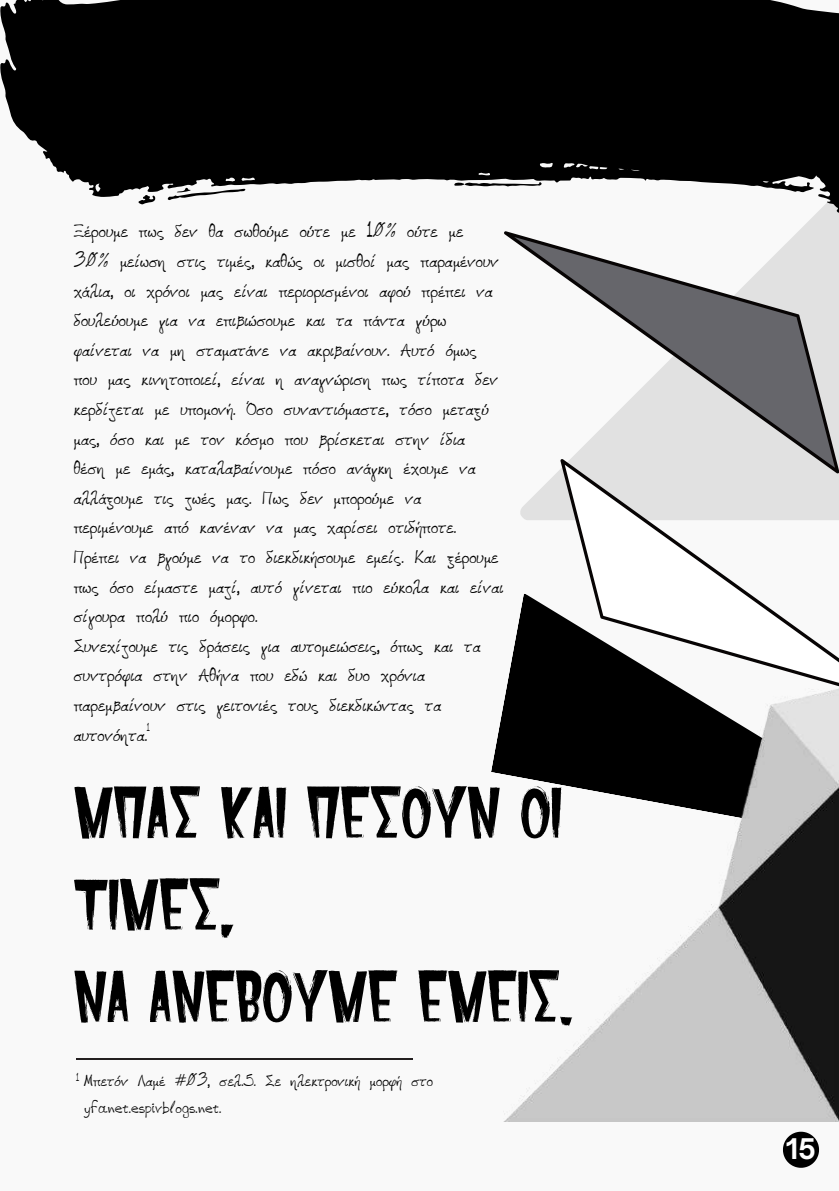
<style>
.page{position:relative;width:839px;height:1191px;background:#fff}
.page>*{position:absolute;margin:0;border:0;box-sizing:border-box;transform-origin:0 0}
.t1{font:66.2px/92px "Repens";color:#000}
.t2{font:700 27.2px "Open Sauce One";color:#fff}
.t3{font:21.8px/29.6px "VAG Hand Written";color:#000}
.t4{font:19px/26.4px "VAG Hand Written";color:#000}
.t5{font:11.2px "VAG Hand Written";color:#000}
</style>
<div class="page">
<div style="left:0;top:0;width:838px;height:1191px;background:#f9f9f9"></div>
<svg style="left:520px;top:218px;width:318px;height:302px"></svg>
<svg style="left:560px;top:474px;width:278px;height:120px"></svg>
<svg style="left:491px;top:594px;width:347px;height:180px"></svg>
<img style="left:503px;top:688px;width:335px;height:434px">
<svg style="left:0;top:0;width:838px;height:218px;fill:#000"></svg>
<svg style="left:138px;top:193px;width:18px;height:12px"></svg>
<svg style="left:454px;top:182px;width:88px;height:5px"></svg>
<svg style="left:168px;top:187px;width:77px;height:13px"></svg>
<svg style="left:504px;top:231px;width:334px;height:243px"></svg>
<hr style="left:76px;top:1058px;width:336px;height:2px;background:#231f20">
<svg style="left:783px;top:1131px;width:36px;height:37px"></svg>
<p class="t3" style="left:74px;top:219px;width:431px">Ξέρουμε πως δεν θα σωθούμε ούτε με 10% ούτε με 30% μείωση στις τιμές, καθώς οι μισθοί μας παραμένουν χάλια, οι χρόνοι μας είναι περιορισμένοι αφού πρέπει να δουλεύουμε για να επιβιώσουμε και τα πάντα γύρω φαίνεται να μη σταματάνε να ακριβαίνουν. Αυτό όμως που μας κινητοποιεί, είναι η αναγνώριση πως τίποτα δεν κερδίζεται με υπομονή. Όσο συναντιόμαστε, τόσο μεταξύ μας, όσο και με τον κόσμο που βρίσκεται στην ίδια<br>θέση με εμάς, καταλαβαίνουμε πόσο ανάγκη έχουμε να αλλάξουμε τις ζωές μας. Πως δεν μπορούμε να περιμένουμε από κανέναν να μας χαρίσει οτιδήποτε.<br>Πρέπει να βγούμε να το διεκδικήσουμε εμείς. Και ξέρουμε πως όσο είμαστε μαζί, αυτό γίνεται πιο εύκολα και είναι σίγουρα πολύ πιο όμορφο.<br>Συνεχίζουμε τις δράσεις για αυτομειώσεις, όπως και τα συντρόφια στην Αθήνα που εδώ και δυο χρόνια παρεμβαίνουν στις γειτονιές τους διεκδικώντας τα αυτονόητα.</p>
<h1 class="t1" style="left:74px;top:765px;width:500px">Μπας και πέσουν οι τιμές,<br>να ανέβουμε εμείς.</h1>
<p class="t5" style="left:147px;top:724px;width:5px">1</p>
<p class="t4" style="left:84px;top:1070px;width:350px">Μπετόν Λαμέ #03, σελ.5. Σε ηλεκτρονική μορφή στο yfanet.espivblogs.net.</p>
<p class="t5" style="left:76px;top:1073px;width:5px">1</p>
<p class="t2" style="left:785px;top:1132px;width:32px">15</p>
</div>
